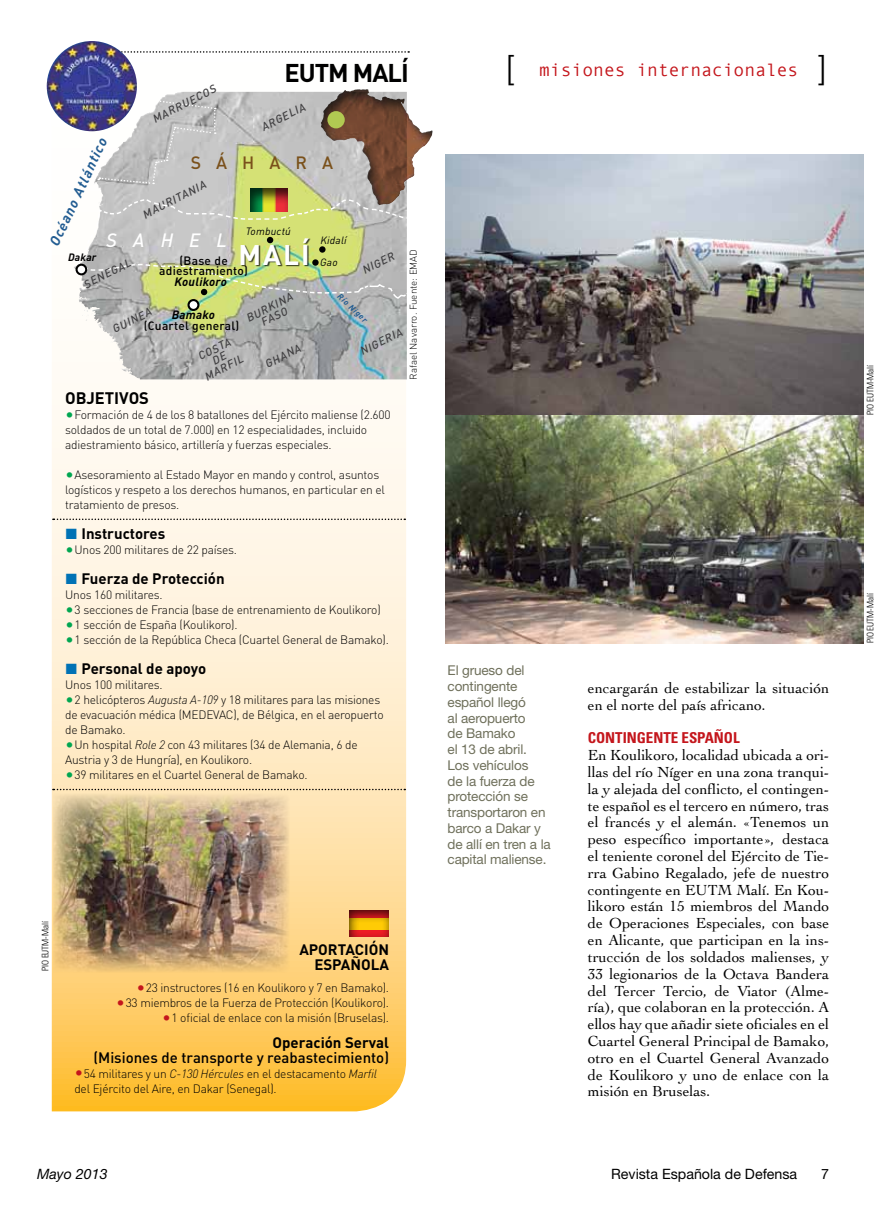
<style>
.page{position:relative;width:893px;height:1217px;background:#fff}
.page>*{position:absolute;margin:0;border:0;box-sizing:border-box;transform-origin:0 0}
.t1{font:300 33px "Helvetica Neue";color:#000}
.t2{font:700 28.05px "DIN";color:#fff}
.t3{font:700 25.35px "DIN";letter-spacing:-.04em;color:#000}
.t4{font:italic 500 19.05px "DIN";letter-spacing:.85em;color:#fff}
.t5{font:18px "Monotypecom";color:#c4161c}
.t6{font:17.7px "DIN Medium Alternate";letter-spacing:.85em;color:#7a511b}
.t7{font:700 16.5px "DIN";letter-spacing:-.005em;color:#000}
.t8{font:15.3px/16.8px "Cochin";color:#000}
.t9{font:700 15px/15px "DIN";color:#000;text-align:center}
.t10{font:15px "DIN Medium Alternate";color:#000}
.t11{font:700 condensed 15px "Univers";letter-spacing:-.005em;color:#c4161c}
.t12{font:14.25px "Helvetica Neue";color:#000}
.t13{font:italic 14.25px "Helvetica Neue";color:#000}
.t14{font:italic 700 14.1px "DIN";color:#235d92}
.t15{font:13.5px/15.8px "Helvetica Neue";letter-spacing:-.01em;color:#6f705b}
.t16{font:300 12px/15px "DIN";letter-spacing:-.02em;color:#000}
.t17{font:12px/9.9px "DIN Medium Alternate";letter-spacing:.02em;color:#000;text-align:center}
.t18{font:italic 700 12px "DIN";letter-spacing:.02em;color:#000}
.t19{font:italic 500 11.25px/10.5px "DIN";color:#414042;text-align:center}
.t20{font:italic 10.5px "DIN";letter-spacing:.02em;color:#000}
.t21{font:italic 700 10.5px "DIN";letter-spacing:.02em;color:#000}
.t22{font:300 9.75px "DIN";color:#000}
.t23{font:300 condensed 9px "Univers";letter-spacing:-.005em;color:#000}
.t24{font:italic 700 8.1px "DIN";color:#235d92}
.s1{font-family:"European Pi Three";font-weight:400;font-size:13.5px;color:#00a651}
.s2{font-family:"European Pi Three";font-weight:400;color:#0072b5}
.s3{font-style:italic}
.s4{font-family:"European Pi Three";font-weight:400;font-size:13.5px;color:#c4161c}
.s5{font-family:"Helvetica Neue";font-weight:300;font-size:33px;color:#000}
</style>
<div class="page">
<svg style="left:51px;top:41px;width:356px;height:1070px"></svg>
<img style="left:135px;top:92px;width:46px;height:7px">
<svg style="left:121px;top:51px;width:288px;height:2px"></svg>
<svg style="left:53px;top:518px;width:352px;height:2px"></svg>
<svg style="left:53px;top:788px;width:352px;height:2px"></svg>
<div style="left:318px;top:88px;width:118px;height:119px;background:#000;opacity:.75"></div>
<img style="left:47px;top:41px;width:90px;height:90px;border-radius:45px">
<div style="left:189px;top:300px;width:9px;height:10px;background:#fff;border-radius:50%"></div>
<div style="left:187px;top:299px;width:12px;height:12px;border:2px solid #000;border-radius:50%"></div>
<div style="left:249px;top:187px;width:39px;height:26px;background:#000;opacity:.75"></div>
<svg style="left:97px;top:99px;width:119px;height:86px;background:#c1c0c4"></svg>
<svg style="left:73px;top:198px;width:373px;height:106px"></svg>
<div style="left:77px;top:265px;width:9px;height:9px;background:#fff;border-radius:50%"></div>
<div style="left:76px;top:263px;width:11px;height:12px;border:2px solid #000;border-radius:50%"></div>
<div style="left:327px;top:111px;width:18px;height:17px;background:#b1c952;border-radius:50%"></div>
<div style="left:348px;top:909px;width:42px;height:28px;background:#000;opacity:.75"></div>
<img style="left:446px;top:154px;width:417px;height:489px">
<img style="left:53px;top:793px;width:236px;height:179px">
<img style="left:185px;top:265px;width:168px;height:30px">
<h3 class="t3" style="left:285px;top:57px;width:126px">EUTM MALí</h3>
<p class="t19" style="left:151px;top:114px;width:71px;rotate:-27deg">M ARRUECOS</p>
<p class="t19" style="left:260px;top:123px;width:49px;rotate:-27deg">ARGELIA</p>
<h3 class="t6" style="left:191px;top:151px;width:144px">SáHARA</h3>
<p class="t14" style="left:45px;top:241px;width:119px;rotate:-65deg">Océano Atlántico</p>
<p class="t19" style="left:141px;top:210px;width:71px;rotate:-27deg">MAURITANIA</p>
<p class="t20" style="left:246px;top:224px;width:47px">Tombuctú</p>
<h3 class="t4" style="left:106px;top:227px;width:122px">SAHEL</h3>
<p class="t20" style="left:320px;top:233px;width:28px">Kidalí</p>
<h2 class="t2" style="left:239px;top:237px;width:73px">MALí</h2>
<p class="t21" style="left:68px;top:250px;width:30px">Dakar</p>
<p class="t22" style="left:407px;top:379px;width:132px;rotate:-90deg">Rafael Navarro. Fuente: EMAD</p>
<p class="t19" style="left:361px;top:265px;width:36px;rotate:-27deg">NIGER</p>
<p class="t17" style="left:159px;top:255px;width:90px">(Base de adiestramiento)</p>
<p class="t18" style="left:174px;top:273px;width:54px">Koulikoro</p>
<p class="t20" style="left:320px;top:255px;width:19px">Gao</p>
<p class="t19" style="left:82px;top:280px;width:53px;rotate:-27deg">SENEGAL</p>
<p class="t19" style="left:245px;top:313px;width:52px;rotate:-27deg">BURKINA<br>FASO</p>
<p class="t24" style="left:342px;top:291px;width:39px;rotate:43deg">Río Niger</p>
<p class="t19" style="left:111px;top:324px;width:44px;rotate:-27deg">GUINEA</p>
<p class="t18" style="left:172px;top:307px;width:45px">Bamako</p>
<p class="t17" style="left:144px;top:320px;width:97px">(Cuartel general)</p>
<p class="t19" style="left:358px;top:347px;width:47px;rotate:-27deg">NIGERIA</p>
<p class="t19" style="left:193px;top:353px;width:43px;rotate:-27deg">COSTA<br>DE<br>M ARFIL</p>
<p class="t19" style="left:263px;top:359px;width:40px;rotate:-27deg">GHANA</p>
<h3 class="t7" style="left:65px;top:387px;width:85px">Objetivos</h3>
<p class="t16" style="left:65px;top:407px;width:327px"><span class="s1">O</span>Formación de 4 de los 8 batallones del Ejército maliense (2.600 soldados de un total de 7.000) en 12 especialidades, incluido adiestramiento básico, artillería y fuerzas especiales.</p>
<p class="t16" style="left:65px;top:467px;width:321px"><span class="s1">O</span>Asesoramiento al Estado Mayor en mando y control, asuntos logísticos y respeto a los derechos humanos, en particular en el tratamiento de presos.</p>
<p class="t9" style="left:65px;top:525px;width:102px"><span class="s2">L</span> I nstructores</p>
<p class="t16" style="left:65px;top:542px;width:173px"><span class="s1">O</span>Unos 200 militares de 22 países.</p>
<p class="t9" style="left:65px;top:570px;width:161px"><span class="s2">L</span> Fuerza de Protección</p>
<p class="t16" style="left:65px;top:587px;width:325px">Unos 160 militares.<br><span class="s1">O</span>3 secciones de Francia (base de entrenamiento de Koulikoro)<br><span class="s1">O</span>1 sección de España (Koulikoro).<br><span class="s1">O</span>1 sección de la República Checa (Cuartel General de Bamako).</p>
<p class="t9" style="left:65px;top:660px;width:142px"><span class="s2">L</span> Personal de apoyo</p>
<p class="t16" style="left:65px;top:677px;width:320px">Unos 100 militares.<br><span class="s1">O</span>2 helicópteros <span class="s3">Augusta A-109</span> y 18 militares para las misiones de evacuación médica (MEDEVAC), de Bélgica, en el aeropuerto de Bamako.<br><span class="s1">O</span>Un hospital <span class="s3">Role 2</span> con 43 militares (34 de Alemania, 6 de Austria y 3 de Hungría), en Koulikoro.<br><span class="s1">O</span>39 militares en el Cuartel General de Bamako.</p>
<p class="t23" style="left:40px;top:971px;width:52px;rotate:-90deg">PIO EUTM-Malí</p>
<p class="t9" style="left:299px;top:941px;width:91px">Apo rtación española</p>
<p class="t16" style="left:116px;top:979px;width:274px;text-align:right"><span class="s4">O</span>23 instructores (16 en Koulikoro y 7 en Bamako).<br><span class="s4">O</span>33 miembros de la Fuerza de Protección (Koulikoro).<br><span class="s4">O</span>1 oficial de enlace con la misión (Bruselas).</p>
<p class="t9" style="left:273px;top:1033px;width:118px">Operación Serval</p>
<p class="t10" style="left:93px;top:1047px;width:297px">(Misiones de transporte y reabastecimiento)</p>
<p class="t16" style="left:74px;top:1065px;width:304px"><span class="s4">O</span>54 militares y un <span class="s3">C-130 Hércules</span> en el destacamento <span class="s3">Marfil </span>del Ejército del Aire, en Dakar (Senegal).</p>
<h1 class="t1" style="left:506px;top:47px;width:9px">[</h1>
<h3 class="t5" style="left:539px;top:59px;width:289px">misiones internacionales <span class="s5">]</span></h3>
<p class="t15" style="left:448px;top:662px;width:105px">El grueso del contingente español llegó<br>al aeropuerto<br>de Bamako<br>el 13 de abril.<br>Los vehículos<br>de la fuerza de protección se transportaron en barco a Dakar y de allí en tren a la capital maliense.</p>
<p class="t8" style="left:588px;top:678px;width:243px">encargarán de estabilizar la situación en el norte del país africano.</p>
<p class="t11" style="left:588px;top:728px;width:153px">CONTINGENTE ESPAÑOL</p>
<p class="t8" style="left:588px;top:746px;width:243px;text-align:justify">En Koulikoro, localidad ubicada a ori&shy;llas del río Níger en una zona tranqui&shy;la y alejada del conflicto, el contingen&shy;te español es el tercero en número, tras el francés y el alemán. «Tenemos un peso específico importante», destaca el teniente coronel del Ejército de Tie&shy;rra Gabino Regalado, jefe de nuestro contingente en EUTM Malí. En Kou&shy;likoro están 15 miembros del Mando de Operaciones Especiales, con base en Alicante, que participan en la ins&shy;trucción de los soldados malienses, y 33 legionarios de la Octava Bandera del Tercer Tercio, de Viator (Alme&shy;ría), que colaboran en la protección. A ellos hay que añadir siete oficiales en el Cuartel General Principal de Bamako, otro en el Cuartel General Avanzado de Koulikoro y uno de enlace con la misión en Bruselas.</p>
<p class="t13" style="left:37px;top:1164px;width:72px">Mayo 2013</p>
<p class="t12" style="left:611px;top:1164px;width:188px">Revista Española de Defensa</p>
<p class="t12" style="left:821px;top:1164px;width:9px">7</p>
<p class="t23" style="left:865px;top:414px;width:52px;rotate:-90deg">PIO EUTM-Malí</p>
<p class="t23" style="left:865px;top:643px;width:52px;rotate:-90deg">PIO EUTM-Malí</p>
</div>
